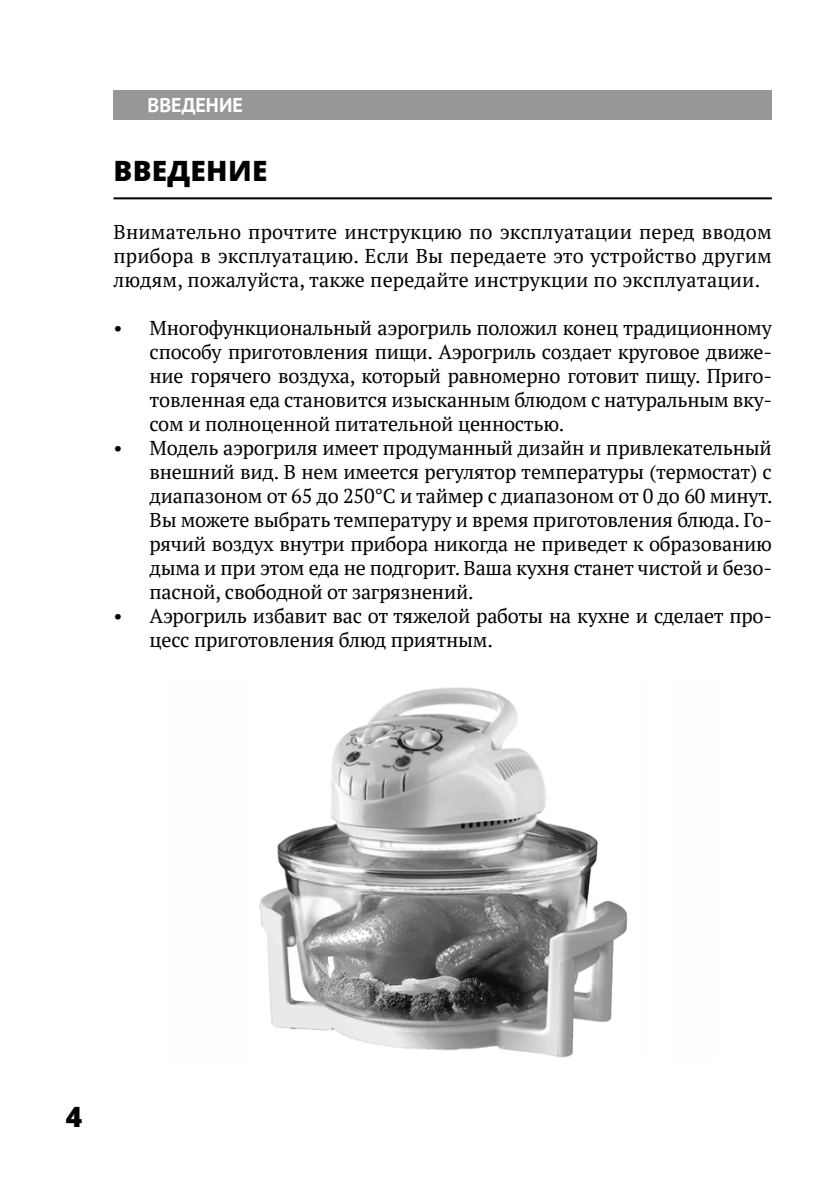
<style>
.page{position:relative;width:840px;height:1191px;background:#fff}
.page>*{position:absolute;margin:0;border:0;box-sizing:border-box;transform-origin:0 0}
.t1{font:800 28px "Open Sans";letter-spacing:.01em;color:#000}
.t2{font:20px/24px "PT Serif";letter-spacing:-.01em;color:#000;text-align:justify}
.t3{font:700 20px "PT Sans";color:#fff}
</style>
<div class="page">
<div style="left:113px;top:91px;width:658px;height:29px;background:#979797"></div>
<img style="left:259px;top:687px;width:369px;height:371px">
<hr style="left:113px;top:197px;width:658px;height:2px;background:#000">
<p class="t3" style="left:147px;top:92px;width:97px">ВВЕДЕНИЕ</p>
<p class="t1" style="left:113px;top:150px;width:155px">ВВЕДЕНИЕ</p>
<p class="t2" style="left:113px;top:220px;width:659px">Внимательно прочтите инструкцию по эксплуатации перед вводом прибора в эксплуатацию. Если Вы передаете это устройство другим людям, пожалуйста, также передайте инструкции по эксплуатации.</p>
<p class="t2" style="left:149px;top:316px;width:623px;text-indent:-36px">• Многофункциональный аэрогриль положил конец традиционному способу приготовления пищи. Аэрогриль создает круговое движе&shy;ние горячего воздуха, который равномерно готовит пищу. Приго&shy;товленная еда становится изысканным блюдом с натуральным вку&shy;сом и полноценной питательной ценностью.</p>
<p class="t2" style="left:149px;top:436px;width:624px;text-indent:-36px">• Модель аэрогриля имеет продуманный дизайн и привлекательный внешний вид. В нем имеется регулятор температуры (термостат) с диапазоном от 65 до 250°C и таймер с диапазоном от 0 до 60 минут.<br>Вы можете выбрать температуру и время приготовления блюда. Го&shy;рячий воздух внутри прибора никогда не приведет к образованию дыма и при этом еда не подгорит. Ваша кухня станет чистой и безо&shy;пасной, свободной от загрязнений.</p>
<p class="t2" style="left:149px;top:604px;width:623px;text-indent:-36px">• Аэрогриль избавит вас от тяжелой работы на кухне и сделает про&shy;цесс приготовления блюд приятным.</p>
<p class="t1" style="left:66px;top:1095px;width:18px">4</p>
</div>
